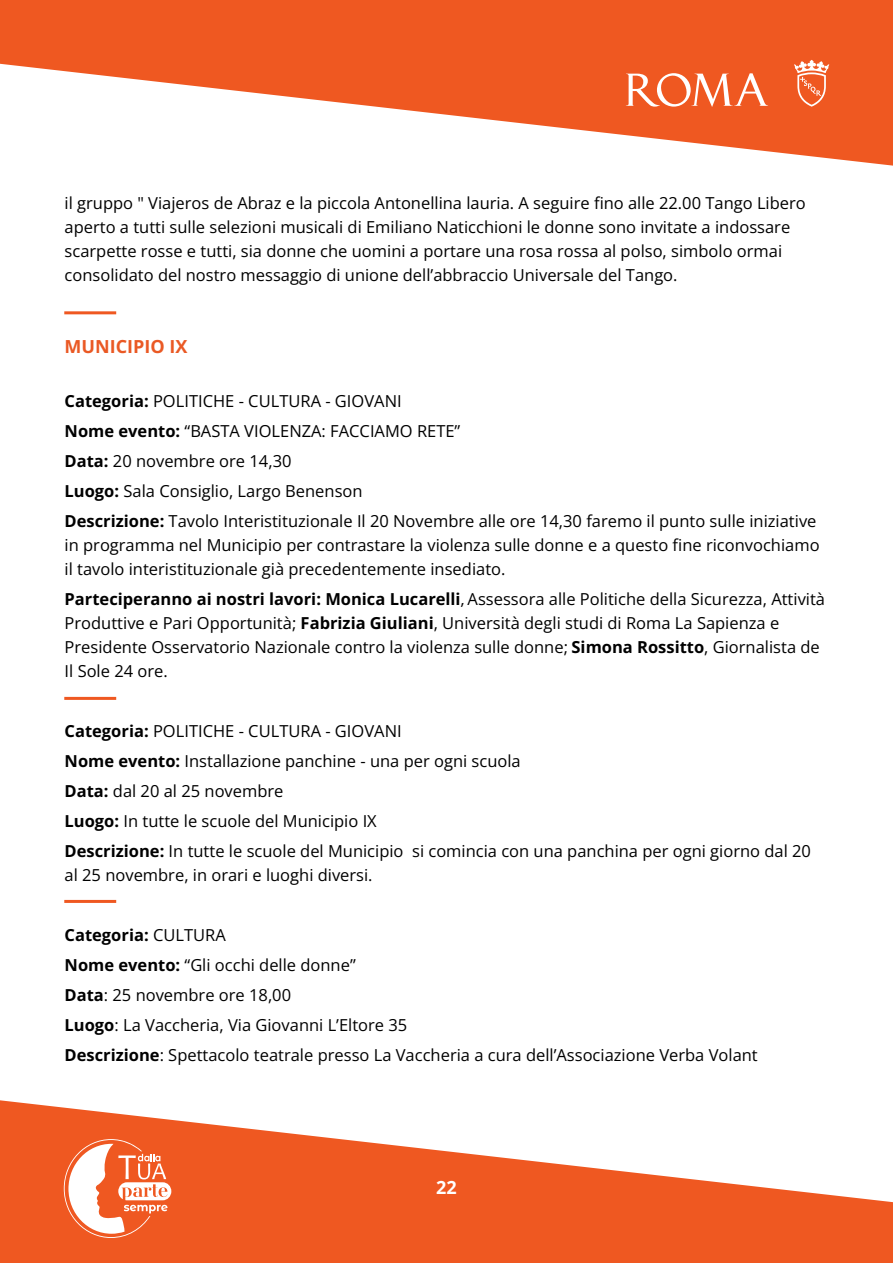
<style>
.page{position:relative;width:893px;height:1263px;background:#fff}
.page>*{position:absolute;margin:0;border:0;box-sizing:border-box;transform-origin:0 0}
.t1{font:700 18px "Open Sans";color:#ea5924}
.t2{font:700 18px "Open Sans";color:#fff}
.t3{font:16.5px/30px "Open Sans";color:#000}
.s1{font-weight:700}
.s2{font-style:inherit}
</style>
<div class="page">
<hr style="left:64px;top:311px;width:52px;height:3px;background:#ef5821">
<hr style="left:64px;top:697px;width:52px;height:3px;background:#ef5821">
<hr style="left:64px;top:900px;width:52px;height:3px;background:#ef5821">
<svg style="left:0;top:0;width:893px;height:166px;fill:#ef5821"></svg>
<svg style="left:0;top:1100px;width:893px;height:163px;fill:#ef5821"></svg>
<svg style="left:626px;top:73px;width:142px;height:34px"></svg>
<svg style="left:794px;top:60px;width:35px;height:47px;background:#f3845b"></svg>
<svg style="left:64px;top:1139px;width:107px;height:99px"></svg>
<p class="t3" style="left:65px;top:191px;width:743px;line-height:24px">il gruppo " Viajeros de Abraz e la piccola Antonellina lauria. A seguire fino alle 22.00 Tango Libero aperto a tutti sulle selezioni musicali di Emiliano Naticchioni le donne sono invitate a indossare scarpette rosse e tutti, sia donne che uomini a portare una rosa rossa al polso, simbolo ormai consolidato del nostro messaggio di unione dell’abbraccio Universale del Tango.</p>
<p class="t1" style="left:65px;top:334px;width:124px">MUNICIPIO IX</p>
<p class="t3" style="left:65px;top:386px;width:753px"><span class="s1">Categoria:</span> POLITICHE - CULTURA - GIOVANI<br><span class="s1">Nome evento:</span> “BASTA VIOLENZA: FACCIAMO RETE”<br><span class="s1">Data:</span> 20 novembre ore 14,30<br><span class="s1">Luogo:</span> Sala Consiglio, Largo Benenson<br><span class="s1">Descrizione:</span> Tavolo Interistituzionale Il 20 Novembre alle ore 14,30 faremo il punto sulle iniziative</p>
<p class="t3" style="left:65px;top:533px;width:756px;line-height:24px">in programma nel Municipio per contrastare la violenza sulle donne e a questo fine riconvochiamo il tavolo interistituzionale già precedentemente insediato.</p>
<p class="t3" style="left:65px;top:587px;width:762px;line-height:24px"><span class="s1">Parteciperanno ai nostri lavori: Monica Lucarelli</span><span class="s2">,</span> Assessora alle Politiche della Sicurezza, Attività Produttive e Pari Opportunità; <span class="s1">Fabrizia Giuliani</span>, Università degli studi di Roma La Sapienza e Presidente Osservatorio Nazionale contro la violenza sulle donne; <span class="s1">Simona Rossitto</span>, Giornalista de Il Sole 24 ore.</p>
<p class="t3" style="left:65px;top:716px;width:748px"><span class="s1">Categoria:</span> POLITICHE - CULTURA - GIOVANI<br><span class="s1">Nome evento:</span> Installazione panchine - una per ogni scuola<br><span class="s1">Data:</span> dal 20 al 25 novembre<br><span class="s1">Luogo:</span> In tutte le scuole del Municipio IX<br><span class="s1">Descrizione:</span> In tutte le scuole del Municipio si comincia con una panchina per ogni giorno dal 20</p>
<p class="t3" style="left:65px;top:860px;width:310px">al 25 novembre, in orari e luoghi diversi.</p>
<p class="t3" style="left:65px;top:920px;width:695px"><span class="s1">Categoria:</span> CULTURA<br><span class="s1">Nome evento:</span> “Gli occhi delle donne”<br><span class="s1">Data</span>: 25 novembre ore 18,00<br><span class="s1">Luogo</span>: La Vaccheria, Via Giovanni L’Eltore 35<br><span class="s1">Descrizione</span>: Spettacolo teatrale presso La Vaccheria a cura dell’Associazione Verba Volant</p>
<p class="t2" style="left:436px;top:1175px;width:22px">22</p>
</div>
